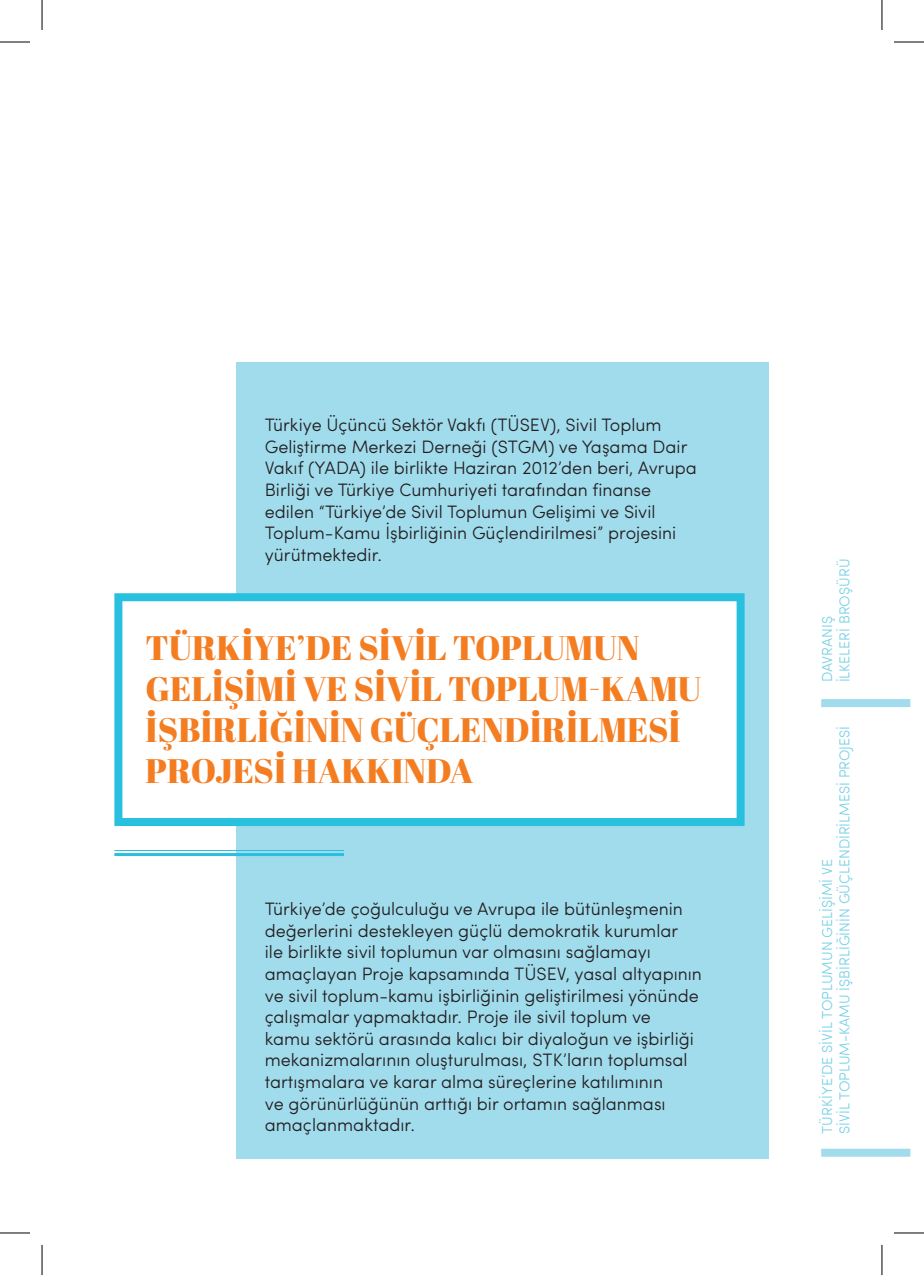
<style>
.page{position:relative;width:924px;height:1275px;background:#fff}
.page>*{position:absolute;margin:0;border:0;box-sizing:border-box;transform-origin:0 0}
.TUSEV_AB_AltBaslik1{font:34px/40.8px "Abril Fatface";color:#f47d21}
.TUSEV_AB_AltBaslik1-2{font:300 18px/21.6px "Sofia Pro";color:#231f20}
.TUSEV_AB_AltBaslik1-3{font:300 14.4px "Sofia Pro";color:#78d0e6}
</style>
<div class="page">
<div style="left:236px;top:363px;width:532px;height:796px;background:#a1dced"></div>
<hr style="left:114px;top:850px;width:230px;height:1px;background:#27c0de">
<hr style="left:114px;top:853px;width:230px;height:3px;background:#27c0de">
<svg style="left:114px;top:589px;width:634px;height:241px"></svg>
<div style="left:820px;top:699px;width:89px;height:8px;background:#a1dced"></div>
<div style="left:820px;top:1148px;width:89px;height:8px;background:#a1dced"></div>
<hr style="left:0;top:42px;width:30px;height:1px;background:#000">
<hr style="left:893px;top:42px;width:30px;height:1px;background:#000">
<hr style="left:0;top:1232px;width:30px;height:1px;background:#000">
<hr style="left:893px;top:1232px;width:30px;height:1px;background:#000">
<hr style="left:42px;top:0;width:1px;height:30px;background:#000">
<hr style="left:42px;top:1245px;width:1px;height:30px;background:#000">
<hr style="left:881px;top:0;width:1px;height:30px;background:#000">
<hr style="left:881px;top:1245px;width:1px;height:30px;background:#000">
<p class="TUSEV_AB_AltBaslik1-2" style="left:265px;top:413px;width:433px">Türkiye Üçüncü Sektör Vakfı (TÜSEV), Sivil Toplum Geliştirme Merkezi Derneği (STGM) ve Yaşama Dair Vakıf (YADA) ile birlikte Haziran 2012’den beri, Avrupa Birliği ve Türkiye Cumhuriyeti tarafından finanse edilen “Türkiye’de Sivil Toplumun Gelişimi ve Sivil Toplum-Kamu İşbirliğinin Güçlendirilmesi” projesini yürütmektedir.</p>
<p class="TUSEV_AB_AltBaslik1" style="left:145px;top:627px;width:495px">TÜRKIYE’DE SIVIL TOPLUMUN</p>
<p class="TUSEV_AB_AltBaslik1" style="left:145px;top:667px;width:557px">GELIŞIMI VE SIVIL TOPLUM-KAMU<br>İŞBIRLIĞININ GÜÇLENDIRILMESI<br>PROJESI HAKKINDA</p>
<p class="TUSEV_AB_AltBaslik1-2" style="left:265px;top:897px;width:438px">Türkiye’de çoğulculuğu ve Avrupa ile bütünleşmenin değerlerini destekleyen güçlü demokratik kurumlar<br>ile birlikte sivil toplumun var olmasını sağlamayı amaçlayan Proje kapsamında TÜSEV, yasal altyapının ve sivil toplum-kamu işbirliğinin geliştirilmesi yönünde çalışmalar yapmaktadır. Proje ile sivil toplum ve<br>kamu sektörü arasında kalıcı bir diyaloğun ve işbirliği mekanizmalarının oluşturulması, STK’ların toplumsal tartışmalara ve karar alma süreçlerine katılımının<br>ve görünürlüğünün arttığı bir ortamın sağlanması amaçlanmaktadır.</p>
<p class="TUSEV_AB_AltBaslik1-3" style="left:833px;top:682px;width:125px;rotate:-90deg">İLKELERİ BROŞÜRÜ</p>
<p class="TUSEV_AB_AltBaslik1-3" style="left:816px;top:682px;width:68px;rotate:-90deg">DAVRANIŞ</p>
<p class="TUSEV_AB_AltBaslik1-3" style="left:833px;top:1133px;width:409px;rotate:-90deg">SİVİL TOPLUM-KAMU İŞBİRLİĞİNİN GÜÇLENDİRİLMESİ PROJESİ</p>
<p class="TUSEV_AB_AltBaslik1-3" style="left:816px;top:1133px;width:276px;rotate:-90deg">TÜRKİYE’DE SİVİL TOPLUMUN GELİŞİMİ VE</p>
</div>
